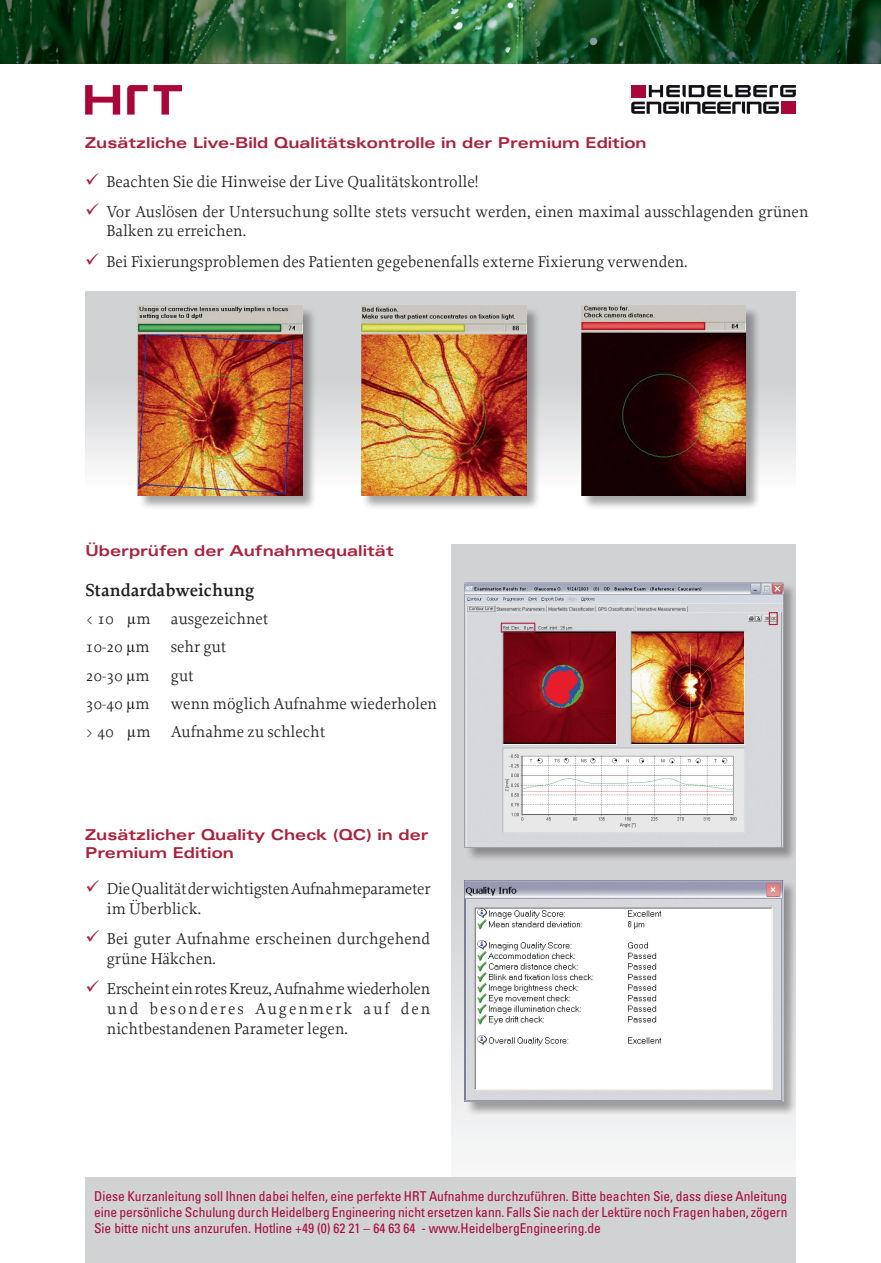
<style>
.page{position:relative;width:881px;height:1263px;background:#fff}
.page>*{position:absolute;margin:0;border:0;box-sizing:border-box;transform-origin:0 0}
.t1{font:600 18px "Proforma";color:#231f20}
.t2{font:16.5px/19.8px "Proforma";color:#231f20}
.t3{font:700 expanded 15px/18px "Univers LT";color:#a9233d}
.t4{font:condensed 13.5px/16.2px "Univers LT";color:#a80739;text-align:justify}
.s1{color:#a9233d}
.s2{font-family:"Times New Roman"}
</style>
<div class="page">
<svg style="left:451px;top:544px;width:344px;height:634px"></svg>
<svg style="left:631px;top:85px;width:164px;height:29px"></svg>
<div style="left:631px;top:85px;width:15px;height:12px;background:#a80739"></div>
<div style="left:780px;top:102px;width:15px;height:12px;background:#a80739"></div>
<svg style="left:127px;top:85px;width:20px;height:30px"></svg>
<svg style="left:85px;top:85px;width:35px;height:30px"></svg>
<svg style="left:153px;top:85px;width:29px;height:30px"></svg>
<img style="left:0;top:0;width:880px;height:64px">
<div style="left:85px;top:291px;width:710px;height:228px;background:linear-gradient(to bottom,#c4c5c7,#fefefe)"></div>
<div style="left:138px;top:306px;width:179px;height:204px;background:#231f20;opacity:.4"></div>
<img style="left:138px;top:306px;width:164px;height:190px">
<div style="left:362px;top:306px;width:178px;height:204px;background:#231f20;opacity:.4"></div>
<img style="left:361px;top:306px;width:165px;height:190px">
<div style="left:581px;top:306px;width:179px;height:204px;background:#231f20;opacity:.4"></div>
<img style="left:581px;top:306px;width:164px;height:190px">
<div style="left:465px;top:583px;width:332px;height:279px;background:#231f20;opacity:.4"></div>
<img style="left:464px;top:582px;width:318px;height:265px">
<div style="left:465px;top:881px;width:332px;height:236px;background:#231f20;opacity:.4"></div>
<img style="left:464px;top:880px;width:318px;height:222px">
<div style="left:500px;top:623px;width:35px;height:9px;border:1px solid #a9233d"></div>
<div style="left:768px;top:612px;width:9px;height:13px;border:1px solid #a9233d"></div>
<div style="left:85px;top:1178px;width:710px;height:85px;background:#d1d2d4"></div>
<p class="t3" style="left:85px;top:134px;width:563px">Zusätzliche Live-Bild Qualitätskontrolle in der Premium Edition</p>
<p class="t2" style="left:85px;top:171px;width:395px"><span class="s1">✓</span> Beachten Sie die Hinweise der Live Qualitätskontrolle!</p>
<p class="t2" style="left:106px;top:201px;width:703px;text-indent:-21px"><span class="s1">✓</span> Vor Auslösen der Untersuchung sollte stets versucht werden, einen maximal ausschlagenden grünen<br>Balken zu erreichen.</p>
<p class="t2" style="left:85px;top:251px;width:603px"><span class="s1">✓</span> Bei Fixierungsproblemen des Patienten gegebenenfalls externe Fixierung verwenden.</p>
<p class="t3" style="left:86px;top:542px;width:309px">Überprüfen der Aufnahmequalität</p>
<p class="t1" style="left:86px;top:579px;width:170px">Standardabweichung</p>
<p class="t2" style="left:86px;top:604px;width:184px;line-height:28.3px">&lt; 10 <span class="s2">µ</span>m ausgezeichnet<br>10-20 <span class="s2">µ</span>m</p>
<p class="t2" style="left:171px;top:637px;width:57px">sehr gut</p>
<p class="t2" style="left:86px;top:665px;width:66px">20-30 <span class="s2">µ</span>m</p>
<p class="t2" style="left:171px;top:665px;width:24px">gut</p>
<p class="t2" style="left:86px;top:693px;width:66px">30-40 <span class="s2">µ</span>m</p>
<p class="t2" style="left:86px;top:689px;width:353px;line-height:28.3px;text-indent:85px">wenn möglich Aufnahme wiederholen &gt; 40 <span class="s2">µ</span>m Aufnahme zu schlecht</p>
<p class="t3" style="left:85px;top:826px;width:345px">Zusätzlicher Quality Check (QC) in der<br>Premium Edition</p>
<p class="t2" style="left:107px;top:879px;width:325px;text-indent:-21px"><span class="s1">✓</span> Die Qualität der wichtigsten Aufnahmeparameter im Überblick.</p>
<p class="t2" style="left:107px;top:929px;width:324px;text-indent:-21px"><span class="s1">✓</span> Bei guter Aufnahme erscheinen durchgehend grüne Häkchen.</p>
<p class="t2" style="left:107px;top:979px;width:325px;text-align:justify;text-indent:-21px"><span class="s1">✓</span> Erscheint ein rotes Kreuz, Aufnahme wiederholen und besonderes Augenmerk auf den nichtbestandenen Parameter legen.</p>
<p class="t4" style="left:94px;top:1187px;width:694px">Diese Kurzanleitung soll Ihnen dabei helfen, eine perfekte HRT Aufnahme durchzuführen. Bitte beachten Sie, dass diese Anleitung eine persönliche Schulung durch Heidelberg Engineering nicht ersetzen kann. Falls Sie nach der Lektüre noch Fragen haben, zögern Sie bitte nicht uns anzurufen. Hotline +49 (0) 62 21 – 64 63 64 - www.HeidelbergEngineering.de</p>
</div>
